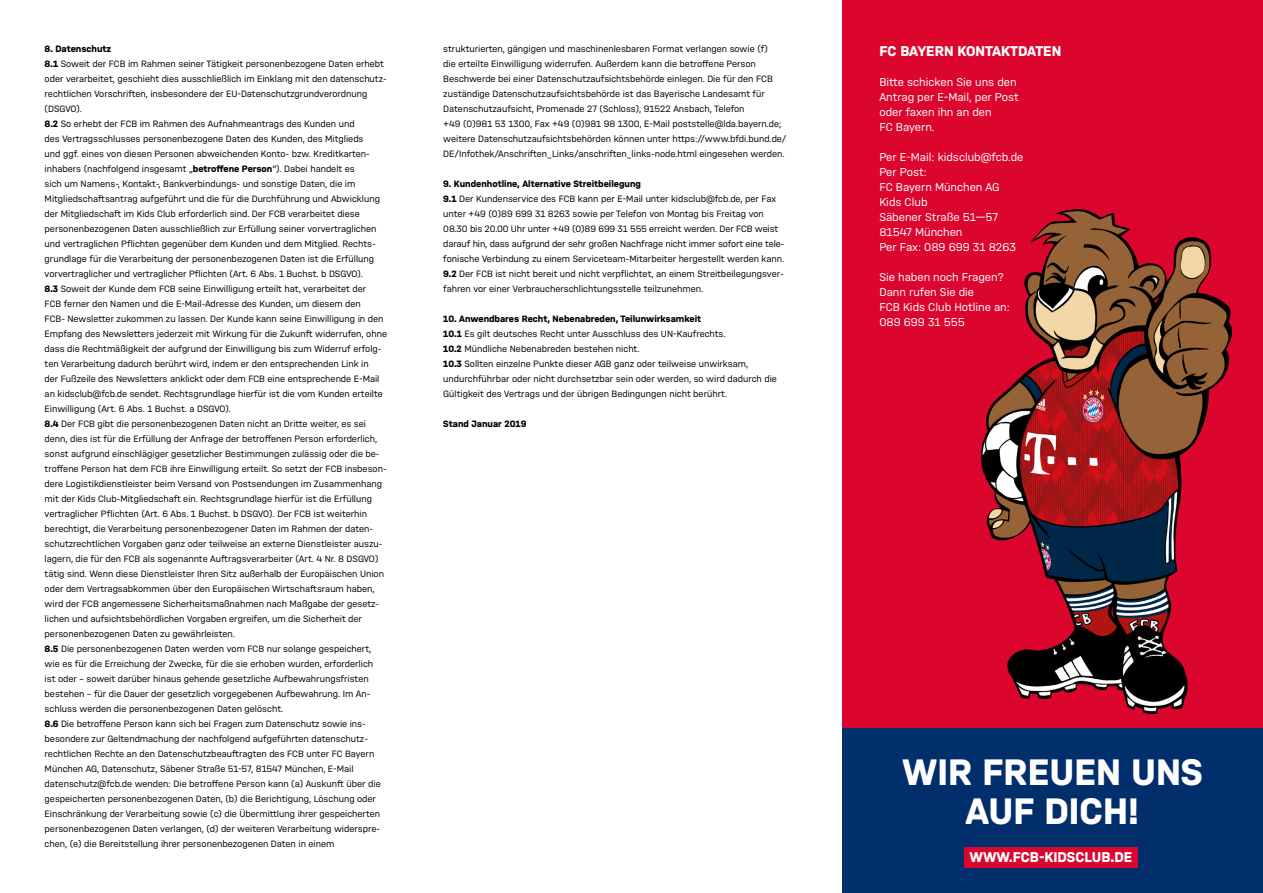
<style>
.page{position:relative;width:1263px;height:893px;background:#fff}
.page>*{position:absolute;margin:0;border:0;box-sizing:border-box;transform-origin:0 0}
.t1{font:700 39px/39px "FC Bayern Sans";color:#fff;text-align:center}
.t2{font:700 15px "FC Bayern Sans";color:#fff}
.t3{font:12px/15px "FC Bayern Sans";color:#fff}
.t4{font:9.75px/15px "FC Bayern Sans";color:#000}
.t5{font:700 9.75px "FC Bayern Sans";color:#000}
.s1{font-weight:700}
</style>
<div class="page">
<div style="left:842px;top:0;width:420px;height:732px;background:#dc052d"></div>
<img style="left:981px;top:209px;width:251px;height:504px">
<div style="left:842px;top:729px;width:421px;height:164px;background:#002f6c"></div>
<div style="left:964px;top:846px;width:173px;height:21px;background:#dc052d"></div>
<p class="t4" style="left:45px;top:41px;width:344px"><span class="s1">8. Datenschutz<br>8.1</span> Soweit der FCB im Rahmen seiner Tätigkeit personenbezogene Daten erhebt oder verarbeitet, geschieht dies ausschließlich im Einklang mit den datenschutz&shy;rechtlichen Vorschriften, insbesondere der EU-Datenschutzgrundverordnung (DSGVO).<br><span class="s1">8.2</span> So erhebt der FCB im Rahmen des Aufnahmeantrags des Kunden und<br>des Vertragsschlusses personenbezogene Daten des Kunden, des Mitglieds<br>und ggf. eines von diesen Personen abweichenden Konto- bzw. Kreditkarten&shy;inhabers (nachfolgend insgesamt „<span class="s1">betroffene Person</span>“). Dabei handelt es<br>sich um Namens-, Kontakt-, Bankverbindungs- und sonstige Daten, die im Mitgliedschaftsantrag aufgeführt und die für die Durchführung und Abwicklung der Mitgliedschaft im Kids Club erforderlich sind. Der FCB verarbeitet diese personenbezogenen Daten ausschließlich zur Erfüllung seiner vorvertraglichen und vertraglichen Pflichten gegenüber dem Kunden und dem Mitglied. Rechts&shy;grundlage für die Verarbeitung der personenbezogenen Daten ist die Erfüllung vorvertraglicher und vertraglicher Pflichten (Art. 6 Abs. 1 Buchst. b DSGVO).<br><span class="s1">8.3</span> Soweit der Kunde dem FCB seine Einwilligung erteilt hat, verarbeitet der<br>FCB ferner den Namen und die E-Mail-Adresse des Kunden, um diesem den<br>FCB- Newsletter zukommen zu lassen. Der Kunde kann seine Einwilligung in den Empfang des Newsletters jederzeit mit Wirkung für die Zukunft widerrufen, ohne dass die Rechtmäßigkeit der aufgrund der Einwilligung bis zum Widerruf erfolg&shy;ten Verarbeitung dadurch berührt wird, indem er den entsprechenden Link in<br>der Fußzeile des Newsletters anklickt oder dem FCB eine entsprechende E-Mail an kidsclub@fcb.de sendet. Rechtsgrundlage hierfür ist die vom Kunden erteilte Einwilligung (Art. 6 Abs. 1 Buchst. a DSGVO).<br><span class="s1">8.4</span> Der FCB gibt die personenbezogenen Daten nicht an Dritte weiter, es sei denn, dies ist für die Erfüllung der Anfrage der betroffenen Person erforderlich, sonst aufgrund einschlägiger gesetzlicher Bestimmungen zulässig oder die be&shy;troffene Person hat dem FCB ihre Einwilligung erteilt. So setzt der FCB insbeson&shy;dere Logistikdienstleister beim Versand von Postsendungen im Zusammenhang mit der Kids Club-Mitgliedschaft ein. Rechtsgrundlage hierfür ist die Erfüllung vertraglicher Pflichten (Art. 6 Abs. 1 Buchst. b DSGVO). Der FCB ist weiterhin berechtigt, die Verarbeitung personenbezogener Daten im Rahmen der daten&shy;schutzrechtlichen Vorgaben ganz oder teilweise an externe Dienstleister auszu&shy;lagern, die für den FCB als sogenannte Auftragsverarbeiter (Art. 4 Nr. 8 DSGVO) tätig sind. Wenn diese Dienstleister Ihren Sitz außerhalb der Europäischen Union oder dem Vertragsabkommen über den Europäischen Wirtschaftsraum haben, wird der FCB angemessene Sicherheitsmaßnahmen nach Maßgabe der gesetz&shy;lichen und aufsichtsbehördlichen Vorgaben ergreifen, um die Sicherheit der personenbezogenen Daten zu gewährleisten.<br><span class="s1">8.5</span> Die personenbezogenen Daten werden vom FCB nur solange gespeichert, wie es für die Erreichung der Zwecke, für die sie erhoben wurden, erforderlich<br>ist oder – soweit darüber hinaus gehende gesetzliche Aufbewahrungsfristen bestehen – für die Dauer der gesetzlich vorgegebenen Aufbewahrung. Im An&shy;schluss werden die personenbezogenen Daten gelöscht.<br><span class="s1">8.6</span> Die betroffene Person kann sich bei Fragen zum Datenschutz sowie ins&shy;besondere zur Geltendmachung der nachfolgend aufgeführten datenschutz&shy;rechtlichen Rechte an den Datenschutzbeauftragten des FCB unter FC Bayern München AG, Datenschutz, Säbener Straße 51-57, 81547 München, E-Mail datenschutz@fcb.de wenden: Die betroffene Person kann (a) Auskunft über die gespeicherten personenbezogenen Daten, (b) die Berichtigung, Löschung oder Einschränkung der Verarbeitung sowie (c) die Übermittlung ihrer gespeicherten personenbezogenen Daten verlangen, (d) der weiteren Verarbeitung widerspre&shy;chen, (e) die Bereitstellung ihrer personenbezogenen Daten in einem</p>
<p class="t4" style="left:443px;top:41px;width:345px">strukturierten, gängigen und maschinenlesbaren Format verlangen sowie (f)<br>die erteilte Einwilligung widerrufen. Außerdem kann die betroffene Person Beschwerde bei einer Datenschutzaufsichtsbehörde einlegen. Die für den FCB zuständige Datenschutzaufsichtsbehörde ist das Bayerische Landesamt für Datenschutzaufsicht, Promenade 27 (Schloss), 91522 Ansbach, Telefon<br>+49 (0)981 53 1300, Fax +49 (0)981 98 1300, E-Mail poststelle@lda.bayern.de; weitere Datenschutzaufsichtsbehörden können unter https://www.bfdi.bund.de/ DE/Infothek/Anschriften_Links/anschriften_links-node.html eingesehen werden.</p>
<p class="t4" style="left:443px;top:176px;width:343px"><span class="s1">9. Kundenhotline, Alternative Streitbeilegung<br>9.1</span> Der Kundenservice des FCB kann per E-Mail unter kidsclub@fcb.de, per Fax unter +49 (0)89 699 31 8263 sowie per Telefon von Montag bis Freitag von 08.30 bis 20.00 Uhr unter +49 (0)89 699 31 555 erreicht werden. Der FCB weist darauf hin, dass aufgrund der sehr großen Nachfrage nicht immer sofort eine tele&shy;fonische Verbindung zu einem Serviceteam-Mitarbeiter hergestellt werden kann.<br><span class="s1">9.2</span> Der FCB ist nicht bereit und nicht verpflichtet, an einem Streitbeilegungsver&shy;fahren vor einer Verbraucherschlichtungsstelle teilzunehmen.</p>
<p class="t4" style="left:443px;top:311px;width:335px"><span class="s1">10. Anwendbares Recht, Nebenabreden, Teilunwirksamkeit<br>10.1</span> Es gilt deutsches Recht unter Ausschluss des UN-Kaufrechts.<br><span class="s1">10.2</span> Mündliche Nebenabreden bestehen nicht.<br><span class="s1">10.3</span> Sollten einzelne Punkte dieser AGB ganz oder teilweise unwirksam, undurchführbar oder nicht durchsetzbar sein oder werden, so wird dadurch die Gültigkeit des Vertrags und der übrigen Bedingungen nicht berührt.</p>
<p class="t5" style="left:443px;top:418px;width:85px">Stand Januar 2019</p>
<h2 class="t2" style="left:879px;top:42px;width:183px">FC BAYERN KONTAKTDATEN</h2>
<p class="t3" style="left:879px;top:75px;width:141px">Bitte schicken Sie uns den<br>Antrag per E-Mail, per Post oder faxen ihn an den<br>FC Bayern.</p>
<p class="t3" style="left:879px;top:150px;width:146px">Per E-Mail: kidsclub@fcb.de<br>Per Post:<br>FC Bayern München AG<br>Kids Club<br>Säbener Straße 51—57<br>81547 München<br>Per Fax: 089 699 31 8263</p>
<p class="t3" style="left:879px;top:270px;width:132px">Sie haben noch Fragen?<br>Dann rufen Sie die<br>FCB Kids Club Hotline an:<br>089 699 31 555</p>
<h1 class="t1" style="left:902px;top:752px;width:302px">WIR FREUEN UNS<br>AUF DICH!</h1>
<h2 class="t2" style="left:969px;top:848px;width:164px">WWW.FCB-KIDSCLUB.DE</h2>
</div>
